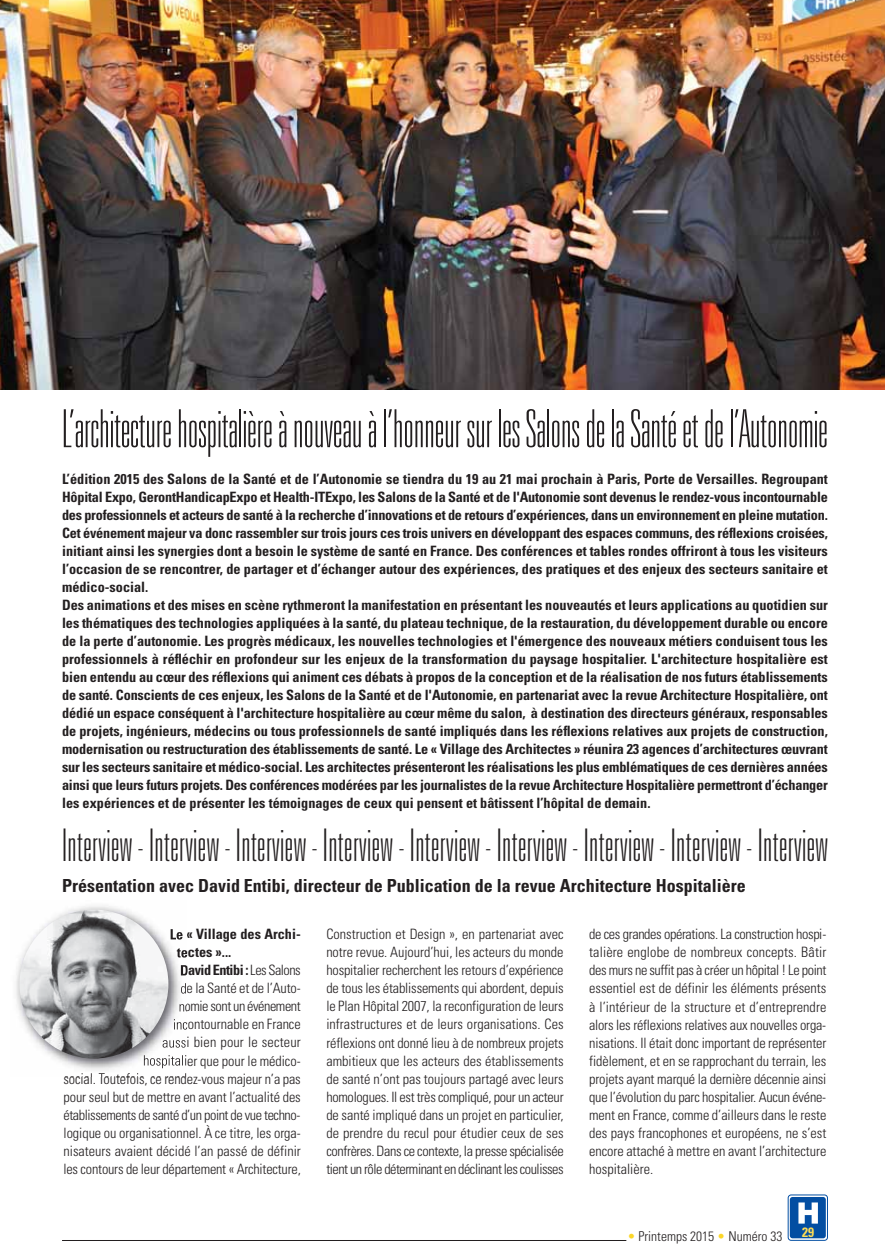
<style>
.page{position:relative;width:885px;height:1260px;background:#fff}
.page>*{position:absolute;margin:0;border:0;box-sizing:border-box;transform-origin:0 0}
.t1{font:100 ultra-condensed 52.5px "Univers LT Std";letter-spacing:-.005em;color:#231f20}
.t2{font:100 ultra-condensed 45px "Univers";letter-spacing:.01em;color:#231f20}
.t3{font:700 condensed 18px "Univers";color:#231f20}
.t4{font:700 condensed 14.25px/18px "Univers LT Std";letter-spacing:-.005em;color:#231f20}
.t5{font:300 condensed 14.25px/18px "Univers";letter-spacing:-.005em;color:#231f20;text-align:justify}
.t6{font:300 condensed 14.25px "Univers";letter-spacing:-.03em;color:#231f20}
.t7{font:700 condensed 14.25px "Univers";color:#231f20}
.t8{font:700 condensed 14.25px "Univers";letter-spacing:-.035em;color:#231f20}
.t9{font:300 condensed 13.5px "Univers";color:#231f20}
.t10{font:700 condensed 13.5px "Univers";color:#fddb54}
.s1{font-weight:300}
.s2{color:#fcd627}
</style>
<div class="page">
<img style="left:0;top:0;width:884px;height:389px">
<img style="left:16px;top:906px;width:170px;height:170px">
<img style="left:171px;top:929px;width:15px;height:13px">
<svg style="left:177px;top:948px;width:9px;height:9px"></svg>
<svg style="left:181px;top:965px;width:5px;height:10px"></svg>
<svg style="left:181px;top:982px;width:5px;height:11px"></svg>
<svg style="left:179px;top:1001px;width:7px;height:10px"></svg>
<svg style="left:174px;top:1019px;width:12px;height:10px"></svg>
<img style="left:163px;top:1039px;width:23px;height:9px">
<img style="left:144px;top:1055px;width:42px;height:13px">
<img style="left:64px;top:1073px;width:91px;height:3px">
<img style="left:19px;top:909px;width:149px;height:149px;border-radius:50%">
<div style="left:787px;top:1194px;width:40px;height:46px;border:1px solid #034ea2;border-radius:3px"></div>
<div style="left:789px;top:1196px;width:36px;height:42px;background:#034ea2;border-radius:3px"></div>
<svg style="left:798px;top:1202px;width:19px;height:21px"></svg>
<hr style="left:62px;top:1240px;width:564px;height:1px;background:#231f20">
<h1 class="t1" style="left:62px;top:403px;width:767px">L’architecture hospitalière à nouveau à l’honneur sur les Salons de la Santé et de l’Autonomie</h1>
<p class="t4" style="left:62px;top:470px;width:767px">L’édition 2015 des Salons de la Santé et de l’Autonomie se tiendra du 19 au 21 mai prochain à Paris, Porte de Versailles. Regroupant Hôpital Expo, GerontHandicapExpo et Health-ITExpo, les Salons de la Santé et de l'Autonomie sont devenus le rendez-vous incontournable des professionnels et acteurs de santé à la recherche d’innovations et de retours d’expériences, dans un environnement en pleine mutation.<br>Cet événement majeur va donc rassembler sur trois jours ces trois univers en développant des espaces communs, des réflexions croisées, initiant ainsi les synergies dont a besoin le système de santé en France. Des conférences et tables rondes offriront à tous les visiteurs l’occasion de se rencontrer, de partager et d’échanger autour des expériences, des pratiques et des enjeux des secteurs sanitaire et médico-social.<br>Des animations et des mises en scène rythmeront la manifestation en présentant les nouveautés et leurs applications au quotidien sur les thématiques des technologies appliquées à la santé, du plateau technique, de la restauration, du développement durable ou encore de la perte d’autonomie. Les progrès médicaux, les nouvelles technologies et l'émergence des nouveaux métiers conduisent tous les professionnels à réfléchir en profondeur sur les enjeux de la transformation du paysage hospitalier. L'architecture hospitalière est bien entendu au cœur des réflexions qui animent ces débats à propos de la conception et de la réalisation de nos futurs établissements de santé. Conscients de ces enjeux, les Salons de la Santé et de l'Autonomie, en partenariat avec la revue Architecture Hospitalière, ont dédié un espace conséquent à l'architecture hospitalière au cœur même du salon, à destination des directeurs généraux, responsables de projets, ingénieurs, médecins ou tous professionnels de santé impliqués dans les réflexions relatives aux projets de construction, modernisation ou restructuration des établissements de santé. Le « Village des Architectes » réunira 23 agences d’architectures œuvrant sur les secteurs sanitaire et médico-social. Les architectes présenteront les réalisations les plus emblématiques de ces dernières années ainsi que leurs futurs projets. Des conférences modérées par les journalistes de la revue Architecture Hospitalière permettront d’échanger les expériences et de présenter les témoignages de ceux qui pensent et bâtissent l’hôpital de demain.</p>
<h2 class="t2" style="left:62px;top:828px;width:767px">Interview - Interview - Interview - Interview - Interview - Interview - Interview - Interview - Interview</h2>
<p class="t3" style="left:62px;top:878px;width:685px">Présentation avec David Entibi, directeur de Publication de la revue Architecture Hospitalière</p>
<p class="t7" style="left:170px;top:929px;width:133px">Le « Village des Archi-</p>
<p class="t7" style="left:177px;top:947px;width:56px">tectes »...</p>
<p class="t8" style="left:180px;top:965px;width:122px">David Entibi : <span class="s1">Les Salons</span></p>
<p class="t5" style="left:180px;top:980px;width:122px">de la Santé et de l’Auto-</p>
<p class="t6" style="left:179px;top:1001px;width:124px">nomie sont un événement</p>
<p class="t5" style="left:173px;top:1016px;width:129px">incontournable en France</p>
<p class="t5" style="left:162px;top:1034px;width:140px">aussi bien pour le secteur</p>
<p class="t5" style="left:143px;top:1052px;width:159px">hospitalier que pour le médico-</p>
<p class="t5" style="left:64px;top:1070px;width:239px">social. Toutefois, ce rendez-vous majeur n’a pas</p>
<p class="t5" style="left:64px;top:1088px;width:239px">pour seul but de mettre en avant l’actualité des</p>
<p class="t6" style="left:64px;top:1109px;width:238px">établissements de santé d’un point de vue techno-</p>
<p class="t5" style="left:64px;top:1124px;width:239px">logique ou organisationnel. À ce titre, les orga-</p>
<p class="t5" style="left:64px;top:1142px;width:239px">nisateurs avaient décidé l’an passé de définir</p>
<p class="t5" style="left:64px;top:1160px;width:239px">les contours de leur département « Architecture,</p>
<p class="t5" style="left:326px;top:926px;width:239px">Construction et Design », en partenariat avec notre revue. Aujourd’hui, les acteurs du monde hospitalier recherchent les retours d’expérience de tous les établissements qui abordent, depuis le Plan Hôpital 2007, la reconfiguration de leurs infrastructures et de leurs organisations. Ces réflexions ont donné lieu à de nombreux projets ambitieux que les acteurs des établissements de santé n’ont pas toujours partagé avec leurs homologues. Il est très compliqué, pour un acteur de santé impliqué dans un projet en particulier, de prendre du recul pour étudier ceux de ses confrères. Dans ce contexte, la presse spécialisée tient un rôle déterminant en déclinant les coulisses</p>
<p class="t5" style="left:589px;top:926px;width:239px">de ces grandes opérations. La construction hospi&shy;talière englobe de nombreux concepts. Bâtir des murs ne suffit pas à créer un hôpital ! Le point essentiel est de définir les éléments présents à l’intérieur de la structure et d’entreprendre alors les réflexions relatives aux nouvelles orga&shy;nisations. Il était donc important de représenter fidèlement, et en se rapprochant du terrain, les projets ayant marqué la dernière décennie ainsi que l’évolution du parc hospitalier. Aucun événe&shy;ment en France, comme d’ailleurs dans le reste des pays francophones et européens, ne s’est encore attaché à mettre en avant l’architecture hospitalière.</p>
<p class="t9" style="left:627px;top:1231px;width:156px"><span class="s2">•</span> Printemps 2015 <span class="s2">•</span> Numéro 33</p>
<p class="t10" style="left:802px;top:1226px;width:13px">29</p>
</div>
